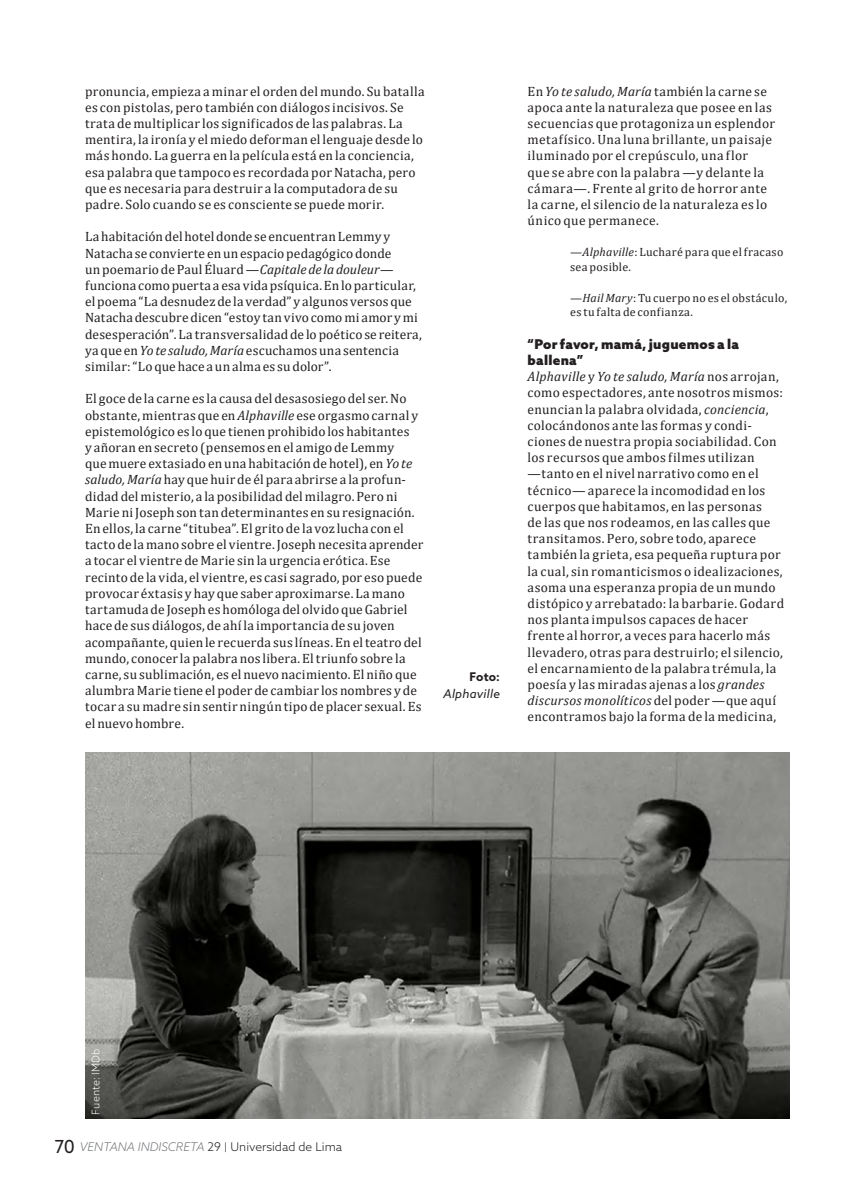
<style>
.page{position:relative;width:851px;height:1191px;background:#fff}
.page>*{position:absolute;margin:0;border:0;box-sizing:border-box;transform-origin:0 0}
._0_CUERPO_DE_TXT_nueva_version{font:13.5px/16.2px "Cambria";letter-spacing:.02em;color:#231f20}
.intertitulo_nueva_version{font:900 13.5px/16.2px "Azo Sans";letter-spacing:.02em;color:#231f20}
.cita_text_nueva_version_copy{font:12px/14.7px "Cambria";letter-spacing:.025em;color:#231f20}
.t1{font:300 12px "Azo Sans";color:#231f20}
.LEYENDA_CURSIVA{font:italic 12px "Azo Sans";letter-spacing:.02em;color:#231f20}
.LEYENDA_CURSIVA-2{font:700 12px "Azo Sans";color:#231f20}
.fuente_foto{font:300 10.5px "Azo Sans";letter-spacing:.025em;color:#fff}
.s1{font-style:italic}
.s2{font-weight:400;font-size:18px}
.s3{font-style:italic;color:#76787b}
.s4{font-size:9.6px}
</style>
<div class="page">
<img style="left:85px;top:753px;width:704px;height:365px">
<p class="_0_CUERPO_DE_TXT_nueva_version" style="left:85px;top:83px;width:341px">pronuncia, empieza a minar el orden del mundo. Su batalla es con pistolas, pero también con diálogos incisivos. Se trata de multiplicar los significados de las palabras. La mentira, la ironía y el miedo deforman el lenguaje desde lo más hondo. La guerra en la película está en la conciencia, esa palabra que tampoco es recordada por Natacha, pero que es necesaria para destruir a la computadora de su padre. Solo cuando se es consciente se puede morir.</p>
<p class="_0_CUERPO_DE_TXT_nueva_version" style="left:85px;top:229px;width:338px">La habitación del hotel donde se encuentran Lemmy y Natacha se convierte en un espacio pedagógico donde<br>un poemario de Paul Éluard —<span class="s1">Capitale de la douleur</span>— funciona como puerta a esa vida psíquica. En lo particular, el poema “La desnudez de la verdad” y algunos versos que Natacha descubre dicen “estoy tan vivo como mi amor y mi desesperación”. La transversalidad de lo poético se reitera, ya que en <span class="s1">Yo te saludo, María</span> escuchamos una sentencia similar: “Lo que hace a un alma es su dolor”.</p>
<p class="_0_CUERPO_DE_TXT_nueva_version" style="left:85px;top:391px;width:340px">El goce de la carne es la causa del desasosiego del ser. No obstante, mientras que en <span class="s1">Alphaville</span> ese orgasmo carnal y epistemológico es lo que tienen prohibido los habitantes<br>y añoran en secreto (pensemos en el amigo de Lemmy<br>que muere extasiado en una habitación de hotel), en <span class="s1">Yo te saludo, María</span> hay que huir de él para abrirse a la profun&shy;didad del misterio, a la posibilidad del milagro. Pero ni Marie ni Joseph son tan determinantes en su resignación.<br>En ellos, la carne “titubea”. El grito de la voz lucha con el tacto de la mano sobre el vientre. Joseph necesita aprender a tocar el vientre de Marie sin la urgencia erótica. Ese recinto de la vida, el vientre, es casi sagrado, por eso puede provocar éxtasis y hay que saber aproximarse. La mano tartamuda de Joseph es homóloga del olvido que Gabriel hace de sus diálogos, de ahí la importancia de su joven acompañante, quien le recuerda sus líneas. En el teatro del mundo, conocer la palabra nos libera. El triunfo sobre la carne, su sublimación, es el nuevo nacimiento. El niño que alumbra Marie tiene el poder de cambiar los nombres y de tocar a su madre sin sentir ningún tipo de placer sexual. Es el nuevo hombre.</p>
<p class="LEYENDA_CURSIVA-2" style="left:469px;top:669px;width:32px">Foto:</p>
<p class="LEYENDA_CURSIVA" style="left:443px;top:685px;width:58px">Alphaville</p>
<p class="_0_CUERPO_DE_TXT_nueva_version" style="left:527px;top:83px;width:249px">En <span class="s1">Yo te saludo, María</span> también la carne se apoca ante la naturaleza que posee en las secuencias que protagoniza un esplendor metafísico. Una luna brillante, un paisaje iluminado por el crepúsculo, una flor<br>que se abre con la palabra —y delante la cámara—. Frente al grito de horror ante la carne, el silencio de la naturaleza es lo único que permanece.</p>
<p class="cita_text_nueva_version_copy" style="left:570px;top:245px;width:215px"><span class="s1">—Alphaville</span>: Lucharé para que el fracaso sea posible.</p>
<p class="cita_text_nueva_version_copy" style="left:570px;top:290px;width:218px"><span class="s1">—Hail Mary</span>: Tu cuerpo no es el obstáculo, es tu falta de confianza.</p>
<p class="intertitulo_nueva_version" style="left:527px;top:335px;width:213px">“Por favor, mamá, juguemos a la ballena”</p>
<p class="_0_CUERPO_DE_TXT_nueva_version" style="left:527px;top:368px;width:258px"><span class="s1">Alphaville</span> y <span class="s1">Yo te saludo, María</span> nos arrojan, como espectadores, ante nosotros mismos: enuncian la palabra olvidada, <span class="s1">conciencia</span>, colocándonos ante las formas y condi&shy;ciones de nuestra propia sociabilidad. Con los recursos que ambos filmes utilizan —tanto en el nivel narrativo como en el técnico— aparece la incomodidad en los cuerpos que habitamos, en las personas<br>de las que nos rodeamos, en las calles que transitamos. Pero, sobre todo, aparece también la grieta, esa pequeña ruptura por la cual, sin romanticismos o idealizaciones, asoma una esperanza propia de un mundo distópico y arrebatado: la barbarie. Godard nos planta impulsos capaces de hacer frente al horror, a veces para hacerlo más llevadero, otras para destruirlo; el silencio, el encarnamiento de la palabra trémula, la poesía y las miradas ajenas a los <span class="s1">grandes discursos monolíticos</span> del poder —que aquí encontramos bajo la forma de la medicina,</p>
<p class="fuente_foto" style="left:89px;top:1114px;width:68px;rotate:-90deg">Fuente: IMDb</p>
<p class="t1" style="left:54px;top:1139px;width:289px"><span class="s2">70</span> <span class="s3">VENTANA INDISCRETA</span> 29 <span class="s4">|</span> Universidad de Lima</p>
</div>
